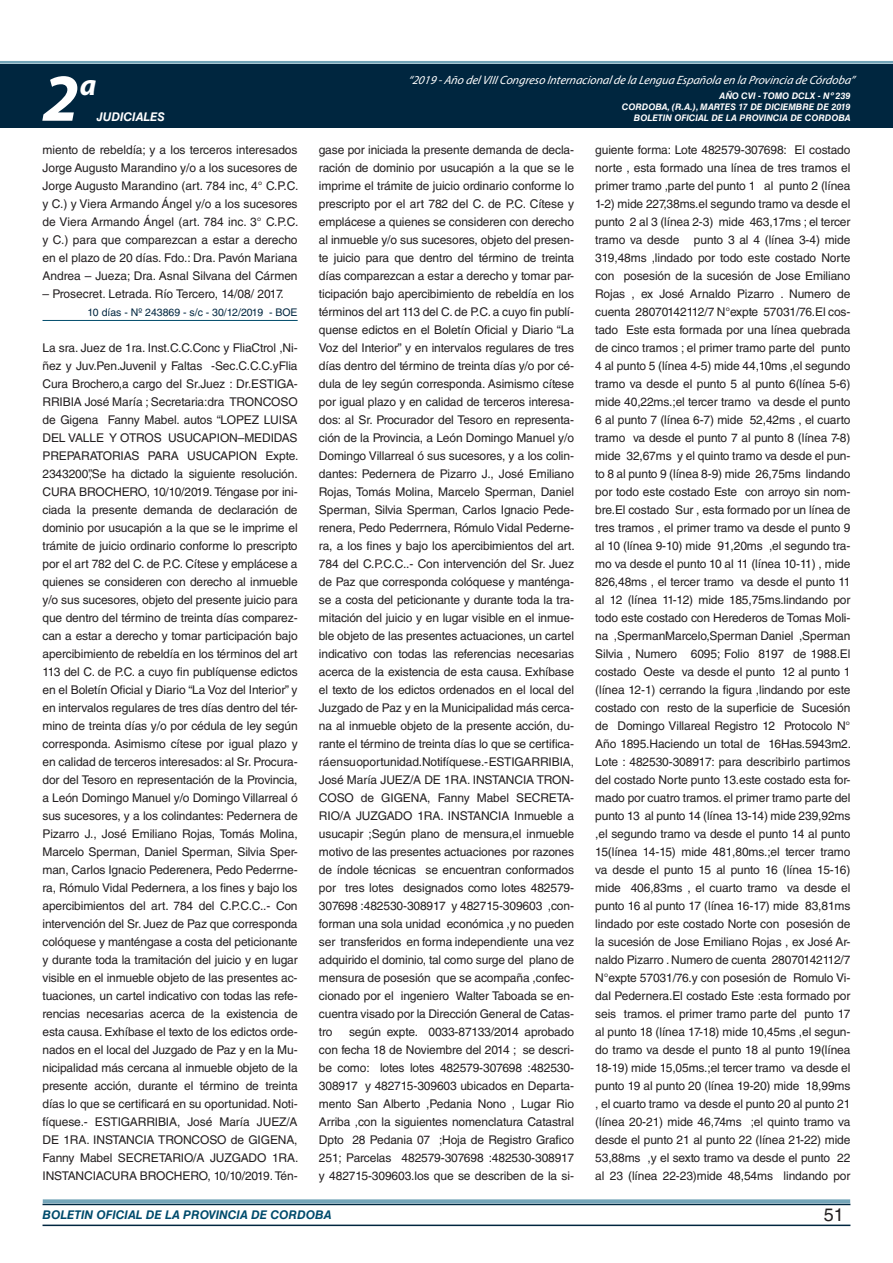
<style>
.page{position:relative;width:893px;height:1263px;background:#fff}
.page>*{position:absolute;margin:0;border:0;box-sizing:border-box;transform-origin:0 0}
.t1{font:italic 700 67.5px "Myriad Pro";color:#fff}
.t2{font:italic 700 30px "Myriad Pro";color:#fff}
.t3{font:18px "Helvetica LT Std";color:#231f20}
.t4{font:12px/18px "Helvetica LT Std";letter-spacing:-.01em;color:#231f20;text-align:justify}
.t5{font:italic 12px "Myriad Pro";color:#fff}
.t6{font:italic 700 12px "Helvetica LT Std";color:#004b6c}
.t7{font:italic 700 12px "Helvetica LT Std";color:#fff}
.t8{font:10.5px "Helvetica LT Std";color:#00263f}
.t9{font:italic 700 9px/10.8px "Helvetica LT Std";color:#fff;text-align:right}
</style>
<div class="page">
<div style="left:0;top:61px;width:893px;height:6px;background:#fff;opacity:.75"></div>
<div style="left:0;top:64px;width:893px;height:64px;background:#00263f"></div>
<hr style="left:43px;top:1224px;width:807px;height:2px;background:#00263f">
<div style="left:42px;top:1198px;width:809px;height:8px;background:#fff;opacity:.75"></div>
<hr style="left:43px;top:320px;width:255px;height:1px;background:#004b6c">
<h2 class="t2" style="left:80px;top:66px;width:18px">a</h2>
<p class="t5" style="left:408px;top:72px;width:448px">“2019 -Año delVIIICongreso Internacionalde la Lengua Esp añola en la Provincia de Córdoba”</p>
<h1 class="t1" style="left:43px;top:54px;width:38px">2</h1>
<p class="t9" style="left:622px;top:91px;width:230px">AÑO CVI - TOMO DCLX - Nº 239<br>CORDOBA, (R.A.), MARTES 17 DE DICIEMBRE DE 2019</p>
<p class="t7" style="left:97px;top:110px;width:70px">JUDICIALES</p>
<p class="t9" style="left:634px;top:112px;width:218px">BOLETIN OFICIAL DE LA PROVINCIA DE CORDOBA</p>
<p class="t4" style="left:43px;top:141px;width:257px">miento de rebeldía; y a los terceros interesados Jorge Augusto Marandino y/o a los sucesores de Jorge Augusto Marandino (art. 784 inc, 4° C.P.C. y C.) y Viera Armando Ángel y/o a los sucesores de Viera Armando Ángel (art. 784 inc. 3° C.P.C. y C.) para que comparezcan a estar a derecho en el plazo de 20 días. Fdo.: Dra. Pavón Mariana Andrea – Jueza; Dra. Asnal Silvana del Cármen</p>
<p class="t4" style="left:43px;top:285px;width:243px">– Prosecret. Letrada. Río Tercero, 14/08/ 2017.</p>
<p class="t8" style="left:88px;top:306px;width:211px">10 días - Nº 243869 - s/c - 30/12/2019 - BOE</p>
<p class="t4" style="left:43px;top:339px;width:257px">La sra. Juez de 1ra. Inst.C.C.Conc y FliaCtrol ,Ni&shy;ñez y Juv.Pen.Juvenil y Faltas -Sec.C.C.C.yFlia Cura Brochero,a cargo del Sr.Juez : Dr.ESTIGA-RRIBIA José María ; Secretaria:dra TRONCOSO de Gigena Fanny Mabel. autos “LOPEZ LUISA DEL VALLE Y OTROS USUCAPION–MEDIDAS PREPARATORIAS PARA USUCAPION Expte.<br>2343200”,Se ha dictado la siguiente resolución.<br>CURA BROCHERO, 10/10/2019. Téngase por ini&shy;ciada la presente demanda de declaración de dominio por usucapión a la que se le imprime el trámite de juicio ordinario conforme lo prescripto por el art 782 del C. de P.C. Cítese y emplácese a quienes se consideren con derecho al inmueble y/o sus sucesores, objeto del presente juicio para que dentro del término de treinta días comparez&shy;can a estar a derecho y tomar participación bajo apercibimiento de rebeldía en los términos del art 113 del C. de P.C. a cuyo fin publíquense edictos en el Boletín Oficial y Diario “La Voz del Interior” y en intervalos regulares de tres días dentro del tér&shy;mino de treinta días y/o por cédula de ley según corresponda. Asimismo cítese por igual plazo y en calidad de terceros interesados: al Sr. Procura&shy;dor del Tesoro en representación de la Provincia, a León Domingo Manuel y/o Domingo Villarreal ó sus sucesores, y a los colindantes: Pedernera de Pizarro J., José Emiliano Rojas, Tomás Molina, Marcelo Sperman, Daniel Sperman, Silvia Sper&shy;man, Carlos Ignacio Pederenera, Pedo Pederrne&shy;ra, Rómulo Vidal Pedernera, a los fines y bajo los apercibimientos del art. 784 del C.P.C.C..- Con intervención del Sr. Juez de Paz que corresponda colóquese y manténgase a costa del peticionante y durante toda la tramitación del juicio y en lugar visible en el inmueble objeto de las presentes ac&shy;tuaciones, un cartel indicativo con todas las refe&shy;rencias necesarias acerca de la existencia de esta causa. Exhíbase el texto de los edictos orde&shy;nados en el local del Juzgado de Paz y en la Mu&shy;nicipalidad más cercana al inmueble objeto de la presente acción, durante el término de treinta días lo que se certificará en su oportunidad. Noti&shy;fíquese.- ESTIGARRIBIA, José María JUEZ/A DE 1RA. INSTANCIA TRONCOSO de GIGENA, Fanny Mabel SECRETARIO/A JUZGADO 1RA.<br>INSTANCIACURA BROCHERO, 10/10/2019. Tén-</p>
<p class="t4" style="left:319px;top:141px;width:257px">gase por iniciada la presente demanda de decla&shy;ración de dominio por usucapión a la que se le imprime el trámite de juicio ordinario conforme lo prescripto por el art 782 del C. de P.C. Cítese y emplácese a quienes se consideren con derecho al inmueble y/o sus sucesores, objeto del presen&shy;te juicio para que dentro del término de treinta días comparezcan a estar a derecho y tomar par&shy;ticipación bajo apercibimiento de rebeldía en los términos del art 113 del C. de P.C. a cuyo fin publí&shy;quense edictos en el Boletín Oficial y Diario “La Voz del Interior” y en intervalos regulares de tres días dentro del término de treinta días y/o por cé&shy;dula de ley según corresponda. Asimismo cítese por igual plazo y en calidad de terceros interesa&shy;dos: al Sr. Procurador del Tesoro en representa&shy;ción de la Provincia, a León Domingo Manuel y/o Domingo Villarreal ó sus sucesores, y a los colin&shy;dantes: Pedernera de Pizarro J., José Emiliano Rojas, Tomás Molina, Marcelo Sperman, Daniel Sperman, Silvia Sperman, Carlos Ignacio Pede&shy;renera, Pedo Pederrnera, Rómulo Vidal Pederne&shy;ra, a los fines y bajo los apercibimientos del art.<br>784 del C.P.C.C..- Con intervención del Sr. Juez de Paz que corresponda colóquese y manténga&shy;se a costa del peticionante y durante toda la tra&shy;mitación del juicio y en lugar visible en el inmue&shy;ble objeto de las presentes actuaciones, un cartel indicativo con todas las referencias necesarias acerca de la existencia de esta causa. Exhíbase el texto de los edictos ordenados en el local del Juzgado de Paz y en la Municipalidad más cerca&shy;na al inmueble objeto de la presente acción, du&shy;rante el término de treinta días lo que se certifica&shy;rá en su oportunidad. Notifíquese.- ESTIGARRIBIA, José María JUEZ/A DE 1RA. INSTANCIA TRON-COSO de GIGENA, Fanny Mabel SECRETA-RIO/A JUZGADO 1RA. INSTANCIA Inmueble a usucapir ;Según plano de mensura,el inmueble motivo de las presentes actuaciones por razones de índole técnicas se encuentran conformados por tres lotes designados como lotes 482579- 307698 :482530-308917 y 482715-309603 ,con&shy;forman una sola unidad económica ,y no pueden ser transferidos en forma independiente una vez adquirido el dominio, tal como surge del plano de mensura de posesión que se acompaña ,confec&shy;cionado por el ingeniero Walter Taboada se en&shy;cuentra visado por la Dirección General de Catas&shy;tro</p>
<p class="t4" style="left:319px;top:1023px;width:257px;text-indent:30px">según expte. 0033-87133/2014 aprobado con fecha 18 de Noviembre del 2014 ; se descri&shy;be como: lotes lotes 482579-307698 :482530- 308917 y 482715-309603 ubicados en Departa&shy;mento San Alberto ,Pedania Nono , Lugar Rio Arriba ,con la siguientes nomenclatura Catastral Dpto 28 Pedania 07 ;Hoja de Registro Grafico 251; Parcelas 482579-307698 :482530-308917 y 482715-309603.los que se describen de la si-</p>
<p class="t4" style="left:595px;top:141px;width:257px">guiente forma: Lote 482579-307698: El costado norte , esta formado una línea de tres tramos el primer tramo ,parte del punto 1 al punto 2 (línea 1-2) mide 227,38ms.el segundo tramo va desde el punto 2 al 3 (línea 2-3) mide 463,17ms ; el tercer tramo va desde punto 3 al 4 (línea 3-4) mide 319,48ms ,lindado por todo este costado Norte con posesión de la sucesión de Jose Emiliano Rojas , ex José Arnaldo Pizarro . Numero de cuenta 28070142112/7 N°expte 57031/76.El cos&shy;tado Este esta formada por una línea quebrada de cinco tramos ; el primer tramo parte del punto 4 al punto 5 (línea 4-5) mide 44,10ms ,el segundo tramo va desde el punto 5 al punto 6(línea 5-6) mide 40,22ms.;el tercer tramo va desde el punto 6 al punto 7 (línea 6-7) mide 52,42ms , el cuarto tramo va desde el punto 7 al punto 8 (línea 7-8) mide 32,67ms y el quinto tramo va desde el pun&shy;to 8 al punto 9 (línea 8-9) mide 26,75ms lindando por todo este costado Este con arroyo sin nom&shy;bre.El costado Sur , esta formado por un línea de tres tramos , el primer tramo va desde el punto 9 al 10 (línea 9-10) mide 91,20ms ,el segundo tra&shy;mo va desde el punto 10 al 11 (línea 10-11) , mide 826,48ms , el tercer tramo va desde el punto 11 al 12 (línea 11-12) mide 185,75ms.lindando por todo este costado con Herederos de Tomas Moli&shy;na ,SpermanMarcelo,Sperman Daniel ,Sperman Silvia , Numero 6095; Folio 8197 de 1988.El costado Oeste va desde el punto 12 al punto 1 (línea 12-1) cerrando la figura ,lindando por este costado con resto de la superficie de Sucesión de Domingo Villareal Registro 12 Protocolo N° Año 1895.Haciendo un total de 16Has.5943m2.<br>Lote : 482530-308917: para describirlo partimos del costado Norte punto 13.este costado esta for&shy;mado por cuatro tramos. el primer tramo parte del punto 13 al punto 14 (línea 13-14) mide 239,92ms ,el segundo tramo va desde el punto 14 al punto 15(línea 14-15) mide 481,80ms.;el tercer tramo va desde el punto 15 al punto 16 (línea 15-16) mide 406,83ms , el cuarto tramo va desde el punto 16 al punto 17 (línea 16-17) mide 83,81ms lindado por este costado Norte con posesión de la sucesión de Jose Emiliano Rojas , ex José Ar&shy;naldo Pizarro . Numero de cuenta 28070142112/7<br>N°expte 57031/76.y con posesión de Romulo Vi&shy;dal Pedernera.El costado Este :esta formado por seis tramos. el primer tramo parte del punto 17 al punto 18 (línea 17-18) mide 10,45ms ,el segun&shy;do tramo va desde el punto 18 al punto 19(línea 18-19) mide 15,05ms.;el tercer tramo va desde el punto 19 al punto 20 (línea 19-20) mide 18,99ms , el cuarto tramo va desde el punto 20 al punto 21 (línea 20-21) mide 46,74ms ;el quinto tramo va desde el punto 21 al punto 22 (línea 21-22) mide 53,88ms ,y el sexto tramo va desde el punto 22 al 23 (línea 22-23)mide 48,54ms lindando por</p>
<p class="t6" style="left:43px;top:1208px;width:290px">BOLETIN OFICIAL DE LA PROVINCIA DE CORDOBA</p>
<h3 class="t3" style="left:824px;top:1204px;width:22px">51</h3>
</div>
